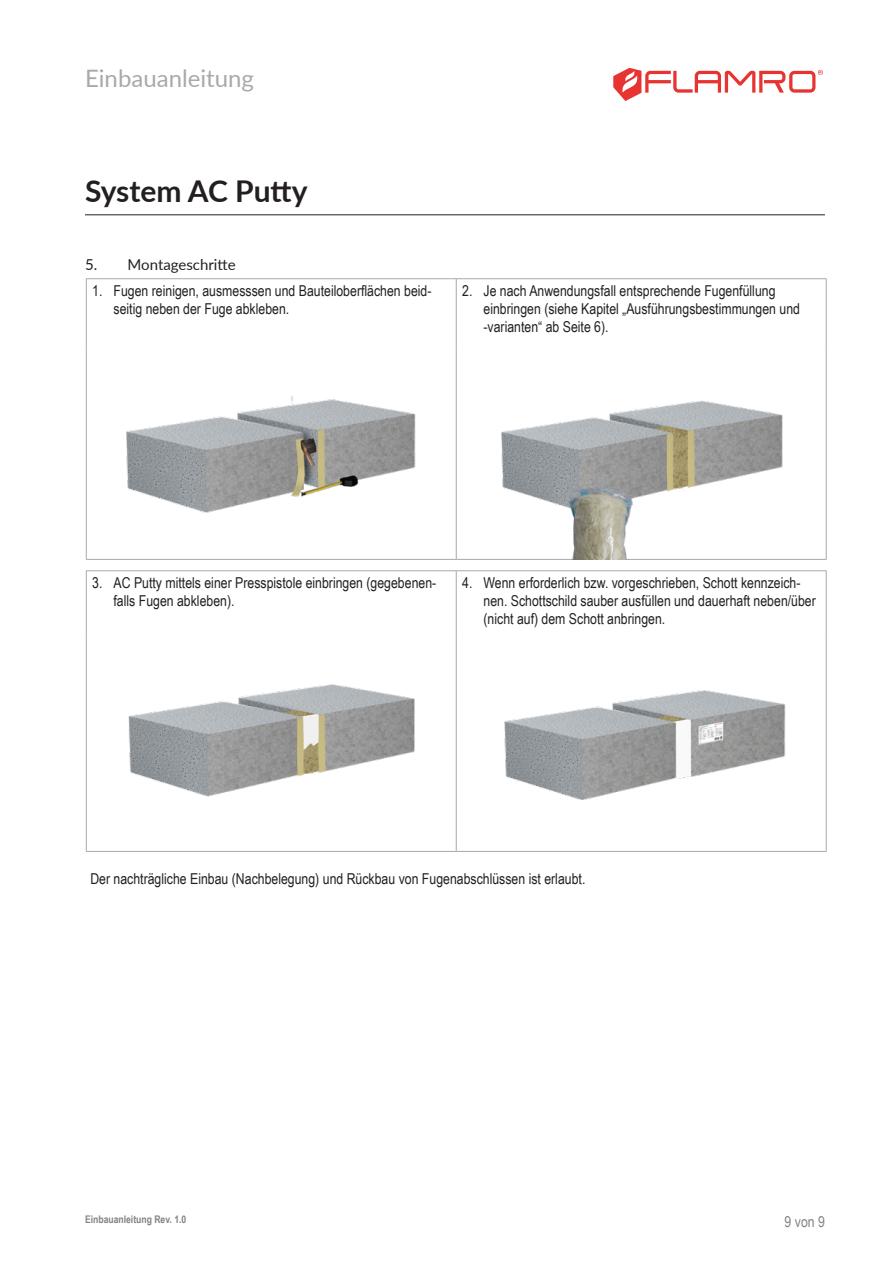
<style>
.page{position:relative;width:893px;height:1263px;background:#fff}
.page>*{position:absolute;margin:0;border:0;box-sizing:border-box;transform-origin:0 0}
.t1{font:700 30px "Lato";letter-spacing:-.005em;color:#231f20}
.t2{font:24px "Lato";color:#a8a9ad}
.p___Fließtext{font:15px/18px "Arial Narrow";color:#231f20}
.t3{font:15px "Lato";color:#231f20}
.t4{font:15px "Arial Narrow";color:#808285}
.t5{font:700 10.5px "Arial Narrow";color:#808285}
</style>
<div class="page">
<hr style="left:85px;top:214px;width:740px;height:1px;background:#231f20">
<hr style="left:86px;top:347px;width:1px;height:212px;background:#a8a9ad">
<hr style="left:456px;top:347px;width:1px;height:212px;background:#a8a9ad">
<hr style="left:826px;top:347px;width:1px;height:212px;background:#a8a9ad">
<hr style="left:86px;top:278px;width:370px;height:1px;background:#a8a9ad">
<hr style="left:86px;top:279px;width:1px;height:68px;background:#a8a9ad">
<hr style="left:456px;top:278px;width:370px;height:1px;background:#a8a9ad">
<hr style="left:456px;top:279px;width:1px;height:68px;background:#a8a9ad">
<hr style="left:826px;top:279px;width:1px;height:68px;background:#a8a9ad">
<hr style="left:86px;top:559px;width:370px;height:1px;background:#a8a9ad">
<hr style="left:456px;top:559px;width:370px;height:1px;background:#a8a9ad">
<img style="left:126px;top:396px;width:290px;height:117px">
<img style="left:501px;top:401px;width:282px;height:158px">
<hr style="left:86px;top:639px;width:1px;height:212px;background:#a8a9ad">
<hr style="left:456px;top:639px;width:1px;height:212px;background:#a8a9ad">
<hr style="left:826px;top:639px;width:1px;height:212px;background:#a8a9ad">
<hr style="left:86px;top:570px;width:370px;height:1px;background:#a8a9ad">
<hr style="left:86px;top:571px;width:1px;height:68px;background:#a8a9ad">
<hr style="left:456px;top:571px;width:1px;height:68px;background:#a8a9ad">
<hr style="left:456px;top:570px;width:370px;height:1px;background:#a8a9ad">
<hr style="left:826px;top:571px;width:1px;height:68px;background:#a8a9ad">
<hr style="left:456px;top:851px;width:370px;height:1px;background:#a8a9ad">
<hr style="left:86px;top:851px;width:370px;height:1px;background:#a8a9ad">
<img style="left:128px;top:684px;width:287px;height:113px">
<img style="left:504px;top:690px;width:282px;height:110px">
<svg style="left:613px;top:68px;width:210px;height:33px"></svg>
<h2 class="t2" style="left:85px;top:61px;width:170px">Einbauanleitung</h2>
<h1 class="t1" style="left:85px;top:169px;width:224px">System AC Putty</h1>
<p class="t3" style="left:85px;top:253px;width:152px">5. Montageschritte</p>
<p class="p___Fließtext" style="left:114px;top:281px;width:319px;text-indent:-21px">1. Fugen reinigen, ausmesssen und Bauteiloberflächen beid&shy;seitig neben der Fuge abkleben.</p>
<p class="p___Fließtext" style="left:483px;top:281px;width:318px;text-indent:-21px">2. Je nach Anwendungsfall entsprechende Fugenfüllung einbringen (siehe Kapitel „Ausführungsbestimmungen und -varianten“ ab Seite 6).</p>
<p class="p___Fließtext" style="left:114px;top:573px;width:324px;text-indent:-21px">3. AC Putty mittels einer Presspistole einbringen (gegebenen&shy;falls Fugen abkleben).</p>
<p class="p___Fließtext" style="left:483px;top:573px;width:334px;text-indent:-21px">4. Wenn erforderlich bzw. vorgeschrieben, Schott kennzeich&shy;nen. Schottschild sauber ausfüllen und dauerhaft neben/über (nicht auf) dem Schott anbringen.</p>
<p class="p___Fließtext" style="left:90px;top:869px;width:497px">Der nachträgliche Einbau (Nachbelegung) und Rückbau von Fugenabschlüssen ist erlaubt.</p>
<p class="t5" style="left:85px;top:1212px;width:103px">Einbauanleitung Rev. 1.0</p>
<p class="t4" style="left:785px;top:1210px;width:42px">9 von 9</p>
</div>
